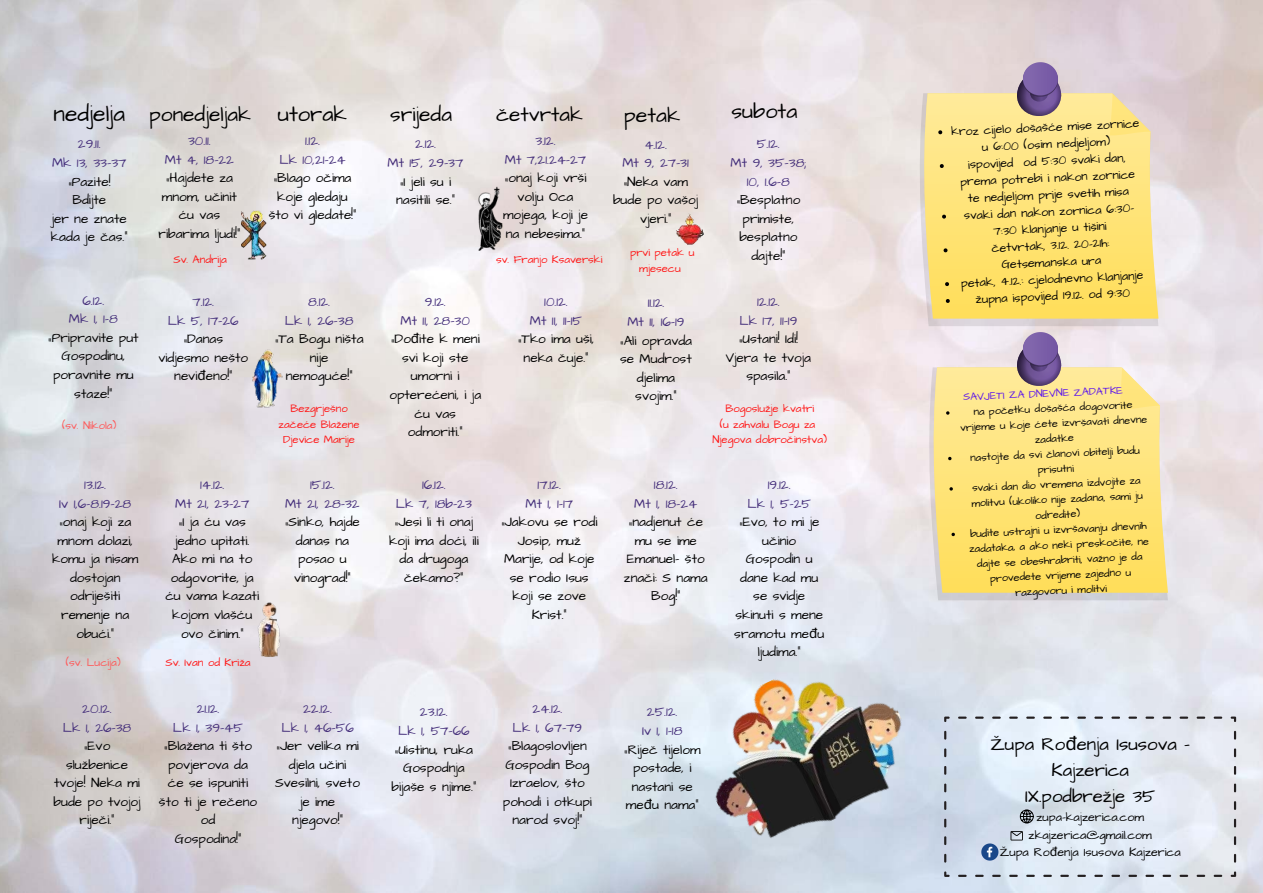
<style>
.page{position:relative;width:1263px;height:893px;background:#fff}
.page>*{position:absolute;margin:0;border:0;box-sizing:border-box;transform-origin:0 0}
.t1{font:21.67px "Architects Daughter";color:#000}
.t2{font:21.38px "Architects Daughter";color:#000}
.t3{font:21px "Architects Daughter";color:#000}
.t4{font:20.92px "Architects Daughter";color:#000}
.t5{font:20.77px "Architects Daughter";color:#000}
.t6{font:18.6px/26px "Architects Daughter";color:#000;text-align:center}
.t7{font:13.5px/18.6px "Architects Daughter";color:#000;text-align:center}
.t8{font:13.5px/18.6px "Architects Daughter";color:#442e7a;text-align:center}
.t9{font:12.38px/16.9px "Architects Daughter";color:#000;text-align:center}
.t10{font:11.25px/15.8px "Architects Daughter";color:#ff1616;text-align:center}
.t11{font:11.25px "Architects Daughter";color:#ff5757}
.t12{font:10.88px/15.2px "Architects Daughter";color:#000;text-align:center}
.t13{font:10.88px "Architects Daughter";color:#5e17eb}
.s1{font-size:22.95px}
.s2{font-size:21.98px}
.s3{font-family:"Noto Sans"}
.s4{color:#442e7a}
</style>
<div class="page">
<img style="left:680px;top:637px;width:249px;height:226px">
<svg style="left:944px;top:716px;width:292px;height:161px;background:#dbe3ed"></svg>
<svg style="left:1020px;top:809px;width:13px;height:14px"></svg>
<svg style="left:981px;top:843px;width:17px;height:17px"></svg>
<svg style="left:1010px;top:831px;width:13px;height:9px"></svg>
<svg style="left:920px;top:319px;width:238px;height:7px;background:#d8cfd4"></svg>
<svg style="left:920px;top:93px;width:238px;height:226px;background:#fde37e"></svg>
<svg style="left:1110px;top:93px;width:40px;height:42px;background:#f1dba3"></svg>
<svg style="left:1017px;top:62px;width:44px;height:54px;background:#876f9b"></svg>
<img style="left:238px;top:198px;width:32px;height:68px">
<img style="left:247px;top:600px;width:47px;height:62px">
<img style="left:474px;top:187px;width:35px;height:73px">
<img style="left:239px;top:350px;width:57px;height:58px">
<img style="left:673px;top:212px;width:32px;height:34px">
<svg style="left:938px;top:130px;width:4px;height:4px"></svg>
<svg style="left:940px;top:164px;width:4px;height:4px"></svg>
<svg style="left:942px;top:215px;width:4px;height:4px"></svg>
<svg style="left:943px;top:248px;width:4px;height:4px"></svg>
<svg style="left:945px;top:282px;width:4px;height:4px"></svg>
<svg style="left:946px;top:299px;width:4px;height:4px"></svg>
<svg style="left:929px;top:367px;width:239px;height:233px;background:#d0ced4"></svg>
<svg style="left:930px;top:367px;width:238px;height:226px;background:#fde37e"></svg>
<svg style="left:1119px;top:367px;width:41px;height:42px"></svg>
<svg style="left:1017px;top:332px;width:44px;height:54px;background:#88719d"></svg>
<svg style="left:946px;top:411px;width:3px;height:4px"></svg>
<svg style="left:949px;top:487px;width:4px;height:3px"></svg>
<svg style="left:951px;top:533px;width:4px;height:3px"></svg>
<h3 class="t4" style="left:54px;top:100px;width:295px"><span class="s1">nedjelja</span> ponedjeljak <span class="s2">utorak</span></h3>
<h3 class="t3" style="left:390px;top:101px;width:63px">srijeda</h3>
<h3 class="t5" style="left:496px;top:101px;width:88px">četvrtak</h3>
<h2 class="t2" style="left:624px;top:101px;width:58px">petak</h2>
<h1 class="t1" style="left:731px;top:97px;width:67px">subota</h1>
<p class="t8" style="left:52px;top:135px;width:76px">29.11.<br>Mk 13, 33-37</p>
<p class="t7" style="left:51px;top:172px;width:78px">„Pazite!<br>Bdijte<br>jer ne znate kada je čas.“</p>
<p class="t8" style="left:69px;top:292px;width:51px">6.12.<br>Mk 1, 1-8</p>
<p class="t7" style="left:48px;top:329px;width:92px">„Pripravite put<br>Gospodinu, poravnite mu staze!“</p>
<p class="t11" style="left:62px;top:418px;width:56px">(sv. Nikola)</p>
<p class="t8" style="left:165px;top:132px;width:71px">30.11.<br>Mt 4, 18-22</p>
<p class="t7" style="left:159px;top:169px;width:83px">„Hajdete za mnom, učinit ću vas ribarima ljudi!“</p>
<p class="t10" style="left:173px;top:252px;width:55px">Sv. Andrija</p>
<p class="t8" style="left:168px;top:293px;width:72px">7.12.<br>Lk 5, 17-26</p>
<p class="t7" style="left:158px;top:330px;width:91px">„Danas vidjesmo nešto nevi<span class="s3">đ</span>eno!“</p>
<p class="t8" style="left:279px;top:132px;width:68px">1.12.<br>Lk 10,21-24</p>
<p class="t7" style="left:269px;top:169px;width:89px">„Blago očima koje gledaju što vi gledate!"</p>
<p class="t8" style="left:388px;top:135px;width:77px">2.12.<br>Mt 15, 29-37</p>
<p class="t7" style="left:396px;top:172px;width:60px;text-align:left">„I jeli su i nasitili se.“</p>
<p class="t8" style="left:505px;top:132px;width:83px">3.12.<br>Mt 7,21.24-27</p>
<p class="t7" style="left:503px;top:169px;width:86px">„onaj koji vrši volju Oca mojega, koji je na nebesima.“</p>
<p class="t10" style="left:496px;top:252px;width:108px">sv. Franjo Ksaverski</p>
<p class="t8" style="left:622px;top:135px;width:68px">4.12.<br>Mt 9, 27-31</p>
<p class="t7" style="left:613px;top:173px;width:87px">„Neka vam bude po vašoj vjeri.“</p>
<p class="t10" style="left:630px;top:245px;width:66px">prvi petak u mjesecu</p>
<p class="t8" style="left:731px;top:135px;width:77px">5.12.<br>Mt 9, 35-38;<br>10, 1.6-8</p>
<p class="t7" style="left:736px;top:191px;width:65px">„Besplatno primiste, besplatno dajte!“</p>
<p class="t7" style="left:389px;top:293px;width:93px"><span class="s4">9.12.<br>Mt 11, 28-30 </span>„Do<span class="s3">đ</span>ite k meni svi koji ste umorni i opterećeni, i ja ću vas odmoriti.“</p>
<p class="t8" style="left:530px;top:293px;width:54px">10.12.<br>Mt 11, 11-15</p>
<p class="t8" style="left:285px;top:293px;width:70px">8.12.<br>Lk 1, 26-38</p>
<p class="t7" style="left:275px;top:330px;width:90px">„Ta Bogu ništa nije<br>nemoguće!“</p>
<p class="t8" style="left:739px;top:293px;width:59px">12.12.<br>Lk 17, 11-19</p>
<p class="t7" style="left:726px;top:330px;width:87px">„Ustani! Idi!<br>Vjera te tvoja spasila.“</p>
<p class="t8" style="left:627px;top:294px;width:59px">11.12.<br>Mt 11, 16-19</p>
<p class="t7" style="left:620px;top:331px;width:74px">„Ali opravda se Mudrost djelima svojim.“</p>
<p class="t7" style="left:518px;top:330px;width:78px">„Tko ima uši, neka čuje.“</p>
<p class="t10" style="left:279px;top:401px;width:83px">Bezgrješno začeće Blažene<br>Djevice Marije</p>
<p class="t10" style="left:712px;top:401px;width:116px">Bogoslužje kvatri<br>(u zahvalu Bogu za<br>Njegova dobročinstva)</p>
<p class="t8" style="left:59px;top:476px;width:73px">13.12.<br>Iv 1,6-8.19-28</p>
<p class="t7" style="left:52px;top:513px;width:88px">„onaj koji za mnom dolazi, komu ja nisam dostojan odriješiti remenje na obući.“</p>
<p class="t8" style="left:175px;top:476px;width:76px">14.12.<br>Mt 21, 23-27</p>
<p class="t7" style="left:165px;top:513px;width:95px">„I ja ću vas jedno upitati.<br>Ako mi na to odgovorite, ja ću vama kazati kojom vlašću ovo činim.“</p>
<p class="t11" style="left:66px;top:655px;width:56px">(sv. Lucija)</p>
<p class="t10" style="left:165px;top:655px;width:87px">Sv. Ivan od Križa</p>
<p class="t8" style="left:285px;top:476px;width:76px">15.12.<br>Mt 21, 28-32</p>
<p class="t7" style="left:285px;top:513px;width:77px">„Sinko, hajde danas na posao u vinograd!“</p>
<p class="t8" style="left:396px;top:476px;width:78px">16.12.<br>Lk 7, 18b-23</p>
<p class="t7" style="left:389px;top:513px;width:91px">„Jesi li ti onaj koji ima doći, ili da drugoga čekamo?“</p>
<p class="t8" style="left:525px;top:476px;width:49px">17.12.<br>Mt 1, 1-17</p>
<p class="t7" style="left:501px;top:513px;width:98px">„Jakovu se rodi<br>Josip, muž<br>Marije, od koje se rodio Isus koji se zove<br>Krist.“</p>
<p class="t8" style="left:634px;top:476px;width:65px">18.12.<br>Mt 1, 18-24</p>
<p class="t7" style="left:624px;top:513px;width:85px">„nadjenut će mu se ime<br>Emanuel- što znači: S nama<br>Bog!“</p>
<p class="t8" style="left:747px;top:476px;width:65px">19.12.<br>Lk 1, 5-25</p>
<p class="t7" style="left:734px;top:513px;width:91px">„Evo, to mi je učinio<br>Gospodin u dane kad mu se svidje skinuti s mene sramotu me<span class="s3">đ</span>u ljudima.“</p>
<p class="t8" style="left:63px;top:700px;width:70px">20.12.<br>Lk 1, 26-38</p>
<p class="t7" style="left:54px;top:737px;width:89px">„Evo službenice tvoje! Neka mi bude po tvojoj riječi.“</p>
<p class="t8" style="left:173px;top:700px;width:72px">21.12.<br>Lk 1, 39-45</p>
<p class="t7" style="left:159px;top:737px;width:100px">„Blažena ti što povjerova da će se ispuniti što ti je rečeno od<br>Gospodina!“</p>
<p class="t8" style="left:281px;top:700px;width:74px">22.12.<br>Lk 1, 46-56</p>
<p class="t7" style="left:275px;top:737px;width:86px">„Jer velika mi djela učini<br>Svesilni, sveto je ime njegovo!“</p>
<p class="t8" style="left:398px;top:703px;width:73px">23.12.<br>Lk 1, 57-66</p>
<p class="t7" style="left:391px;top:740px;width:86px">„Uistinu, ruka<br>Gospodnja bijaše s njime.“</p>
<p class="t8" style="left:513px;top:700px;width:71px">24.12.<br>Lk 1, 67-79</p>
<p class="t7" style="left:503px;top:737px;width:90px">„Blagoslovljen<br>Gospodin Bog<br>Izraelov, što pohodi i otkupi narod svoj!“</p>
<p class="t8" style="left:642px;top:703px;width:42px">25.12.<br>Iv 1, 1-18</p>
<p class="t7" style="left:624px;top:740px;width:78px">„Riječ tijelom postade, i nastani se me<span class="s3">đ</span>u nama“</p>
<p class="t9" style="left:951px;top:124px;width:190px;rotate:-3deg">kroz cijelo došašće mise zornice u 6:00 (osim nedjeljom)<br>ispovijed od 5:30 svaki dan, prema potrebi i nakon zornice te nedjeljom prije svetih misa svaki dan nakon zornica 6:30-<br>7:30 klanjanje u tišini<br>četvrtak, 3.12. 20-21h:<br>Getsemanska ura<br>petak, 4.12.: cjelodnevno klanjanje župna ispovijed 19.12. od 9:30</p>
<p class="t13" style="left:963px;top:390px;width:161px;rotate:-3deg">SAVJETI ZA DNEVNE ZADATKE</p>
<p class="t12" style="left:959px;top:406px;width:189px;rotate:-3deg">na početku došašća dogovorite vrijeme u koje ćete izvršavati dnevne zadatke<br>nastojte da svi članovi obitelji budu prisutni<br>svaki dan dio vremena izdvojite za molitvu (ukoliko nije zadana, sami ju odredite)<br>budite ustrajni u izvršavanju dnevnih zadataka, a ako neki preskočite, ne dajte se obeshrabriti, važno je da provedete vrijeme zajedno u razgovoru i molitvi</p>
<h3 class="t6" style="left:990px;top:731px;width:201px">Župa Ro<span class="s3">đ</span>enja Isusova -<br>Kajzerica<br>IX.podbrežje 35</h3>
<p class="t9" style="left:1000px;top:809px;width:182px;line-height:17.3px">zupa-kajzerica.com zkajzerica@gmail.com<br>Župa Ro<span class="s3">đ</span>enja Isusova Kajzerica</p>
</div>
